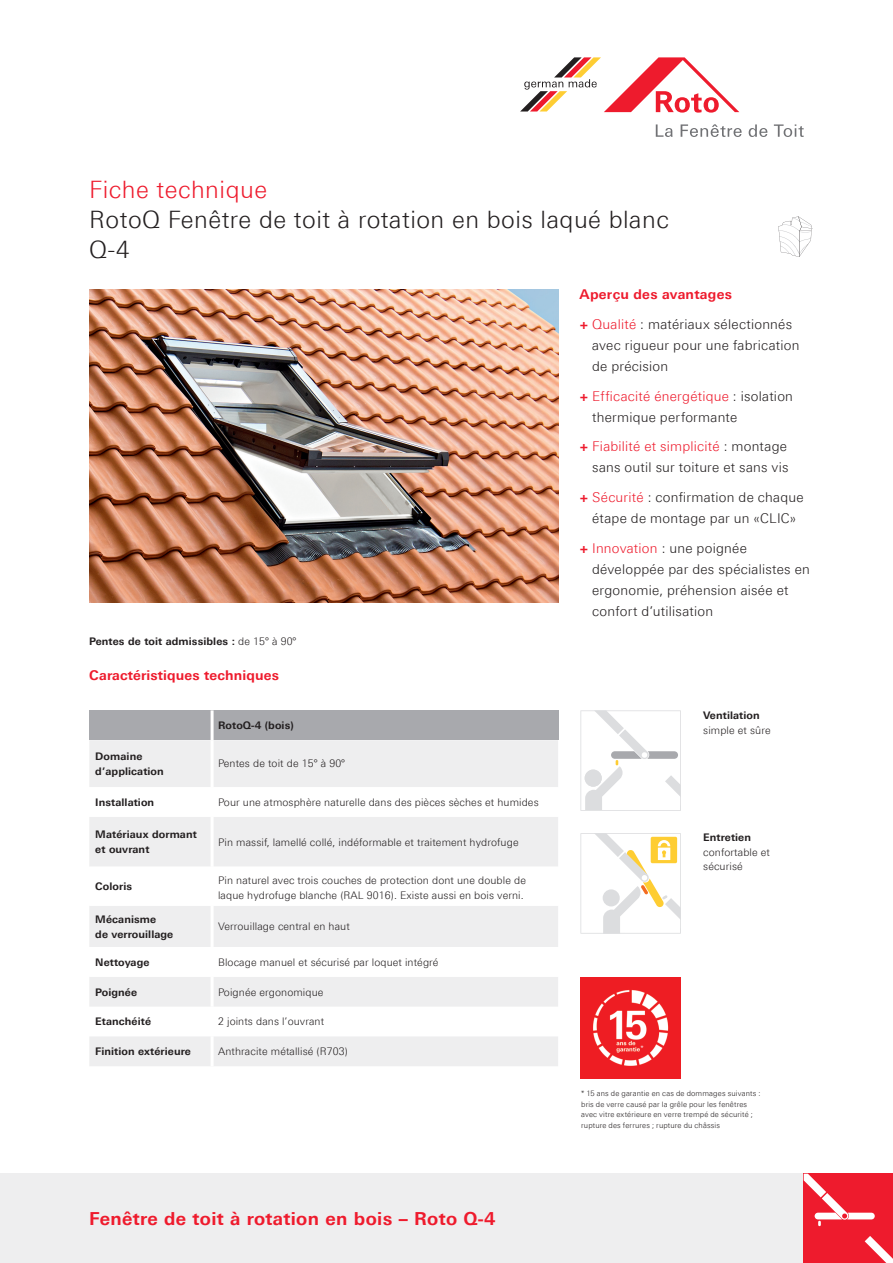
<style>
.page{position:relative;width:893px;height:1263px;background:#fff}
.page>*{position:absolute;margin:0;border:0;box-sizing:border-box;transform-origin:0 0}
.t1{font:300 24px/30px "LT Univers Basic";letter-spacing:.02em;color:#231f20}
.t2{font:300 24px "LT Univers Basic";letter-spacing:.02em;color:#ee1b2d}
.t3{font:700 18px "LT Univers Basic";letter-spacing:.02em;color:#ee1b2d}
.t4{font:300 13.5px/21px "LT Univers Basic";letter-spacing:.015em;color:#231f20}
.t5{font:700 13.5px "LT Univers Basic";letter-spacing:.01em;color:#ee1b2d}
.t6{font:300 10.5px/14.9px "LT Univers Basic";letter-spacing:.01em;color:#231f20}
.t7{font:700 10.5px/14.9px "LT Univers Basic";letter-spacing:.01em;color:#231f20}
.t8{font:300 7.5px/10.5px "LT Univers Basic";letter-spacing:.02em;color:#231f20}
.t9{font:300 7.5px "LT Univers Basic";color:#fff}
.s1{font-weight:300}
.s2{font-weight:700;color:#ee1b2d}
.s3{color:#ee1b2d}
</style>
<div class="page">
<div style="left:0;top:1174px;width:804px;height:89px;background:#eeeeef"></div>
<svg style="left:580px;top:710px;width:101px;height:101px"></svg>
<svg style="left:580px;top:833px;width:101px;height:101px"></svg>
<div style="left:804px;top:1174px;width:89px;height:89px;background:#ee1b2d"></div>
<svg style="left:865px;top:1236px;width:28px;height:27px"></svg>
<svg style="left:804px;top:1174px;width:71px;height:52px"></svg>
<svg style="left:656px;top:124px;width:17px;height:13px"></svg>
<svg style="left:681px;top:124px;width:61px;height:13px"></svg>
<svg style="left:749px;top:124px;width:18px;height:13px"></svg>
<svg style="left:774px;top:124px;width:30px;height:13px"></svg>
<svg style="left:778px;top:216px;width:35px;height:41px"></svg>
<svg style="left:520px;top:57px;width:219px;height:56px"></svg>
<div style="left:89px;top:710px;width:123px;height:30px;background:#a8a9ad"></div>
<div style="left:212px;top:710px;width:346px;height:30px;background:#a8a9ad"></div>
<svg style="left:214px;top:740px;width:344px;height:326px;fill:#eeeeef"></svg>
<svg style="left:89px;top:740px;width:121px;height:326px"></svg>
<svg style="left:214px;top:787px;width:344px;height:190px"></svg>
<hr style="left:211px;top:710px;width:3px;height:30px;background:#fff">
<img style="left:580px;top:978px;width:101px;height:100px">
<img style="left:89px;top:289px;width:469px;height:314px">
<h1 class="t2" style="left:89px;top:175px;width:179px">Fiche technique</h1>
<h1 class="t1" style="left:89px;top:204px;width:581px">RotoQ Fenêtre de toit à rotation en bois laqué blanc<br>Q-4</h1>
<p class="t7" style="left:89px;top:634px;width:209px">Pentes de toit admissibles : <span class="s1">de 15° à 90°</span></p>
<p class="t5" style="left:89px;top:666px;width:191px">Caractéristiques techniques</p>
<p class="t7" style="left:218px;top:718px;width:77px">RotoQ-4 (bois)</p>
<p class="t7" style="left:95px;top:749px;width:70px">Domaine d’application</p>
<p class="t6" style="left:218px;top:756px;width:129px">Pentes de toit de 15° à 90°</p>
<p class="t7" style="left:95px;top:794px;width:60px">Installation</p>
<p class="t6" style="left:218px;top:794px;width:322px">Pour une atmosphère naturelle dans des pièces sèches et humides</p>
<p class="t7" style="left:95px;top:827px;width:103px">Matériaux dormant et ouvrant</p>
<p class="t6" style="left:218px;top:834px;width:302px">Pin massif, lamellé collé, indéformable et traitement hydrofuge</p>
<p class="t7" style="left:95px;top:879px;width:38px">Coloris</p>
<p class="t6" style="left:218px;top:872px;width:309px">Pin naturel avec trois couches de protection dont une double de laque hydrofuge blanche (RAL 9016). Existe aussi en bois verni.</p>
<p class="t7" style="left:95px;top:911px;width:80px">Mécanisme<br>de verrouillage</p>
<p class="t6" style="left:218px;top:919px;width:133px">Verrouillage central en haut</p>
<p class="t7" style="left:95px;top:954px;width:56px">Nettoyage</p>
<p class="t6" style="left:218px;top:954px;width:222px">Blocage manuel et sécurisé par loquet intégré</p>
<p class="t7" style="left:95px;top:984px;width:43px">Poignée</p>
<p class="t6" style="left:218px;top:984px;width:107px">Poignée ergonomique</p>
<p class="t7" style="left:95px;top:1014px;width:57px">Etanchéité</p>
<p class="t6" style="left:218px;top:1014px;width:108px">2 joints dans l’ouvrant</p>
<p class="t7" style="left:95px;top:1044px;width:97px">Finition extérieure</p>
<p class="t6" style="left:218px;top:1044px;width:131px">Anthracite métallisé (R703)</p>
<h2 class="t3" style="left:89px;top:1207px;width:408px">Fenêtre de toit à rotation en bois – Roto Q-4</h2>
<p class="t5" style="left:579px;top:286px;width:154px">Aperçu des avantages</p>
<p class="t4" style="left:592px;top:313px;width:209px;text-indent:-13px"><span class="s2">+</span> <span class="s3">Qualité</span> : matériaux sélectionnés avec rigueur pour une fabrication de précision</p>
<p class="t4" style="left:592px;top:385px;width:202px;text-indent:-13px"><span class="s2">+</span> <span class="s3">Efficacité énergétique</span> : isolation thermique performante</p>
<p class="t4" style="left:579px;top:436px;width:211px;text-align:right"><span class="s2">+</span> <span class="s3">Fiabilité et simplicité</span> : montage sans outil sur toiture et sans vis</p>
<p class="t4" style="left:579px;top:487px;width:226px;text-align:center"><span class="s2">+</span> <span class="s3">Sécurité</span> : confirmation de chaque étape de montage par un «CLIC»</p>
<p class="t4" style="left:592px;top:538px;width:219px;text-indent:-13px"><span class="s2">+</span> <span class="s3">Innovation</span> : une poignée développée par des spécialistes en ergonomie, préhension aisée et confort d’utilisation</p>
<p class="t7" style="left:703px;top:707px;width:58px">Ventilation</p>
<p class="t6" style="left:703px;top:722px;width:69px">simple et sûre</p>
<p class="t7" style="left:703px;top:829px;width:49px">Entretien</p>
<p class="t6" style="left:703px;top:844px;width:68px">confortable et sécurisé</p>
<p class="t9" style="left:641px;top:1044px;width:5px">*</p>
<p class="t8" style="left:581px;top:1088px;width:181px">* 15 ans de garantie en cas de dommages suivants : bris de verre causé par la grêle pour les fenêtres avec vitre extérieure en verre trempé de sécurité ; rupture des ferrures ; rupture du châssis</p>
</div>
